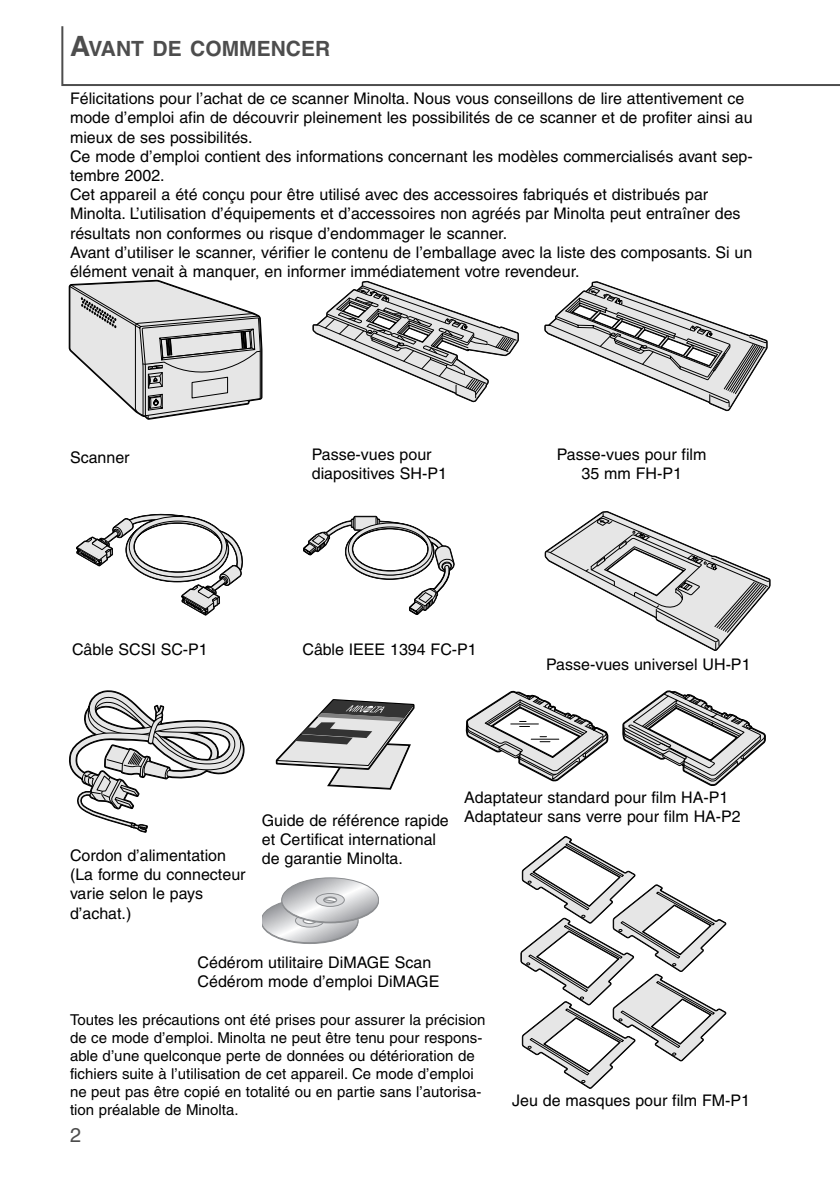
<style>
.page{position:relative;width:840px;height:1190px;background:#fff}
.page>*{position:absolute;margin:0;border:0;box-sizing:border-box;transform-origin:0 0}
.t1{font:700 21px "Helvetica";color:#4d4d4d}
.t2{font:20px "Helvetica";color:#4d4d4d}
.t3{font:16px/19.2px "Helvetica";color:#000}
.t4{font:15px/18px "Helvetica";color:#000}
.s1{font-size:28px}
</style>
<div class="page">
<svg style="left:61px;top:26px;width:779px;height:60px"></svg>
<svg style="left:544px;top:281px;width:224px;height:129px"></svg>
<svg style="left:68px;top:279px;width:195px;height:141px"></svg>
<svg style="left:312px;top:281px;width:207px;height:120px"></svg>
<svg style="left:465px;top:690px;width:144px;height:92px"></svg>
<svg style="left:622px;top:690px;width:144px;height:96px"></svg>
<svg style="left:520px;top:836px;width:207px;height:253px"></svg>
<svg style="left:69px;top:690px;width:176px;height:143px"></svg>
<svg style="left:76px;top:514px;width:167px;height:102px"></svg>
<svg style="left:303px;top:515px;width:152px;height:100px"></svg>
<svg style="left:262px;top:878px;width:117px;height:66px"></svg>
<svg style="left:275px;top:699px;width:140px;height:91px"></svg>
<svg style="left:544px;top:511px;width:227px;height:140px"></svg>
<h1 class="t1" style="left:70px;top:41px;width:262px"><span class="s1">A</span>VANT DE COMMENCER</h1>
<p class="t3" style="left:70px;top:91px;width:684px">Félicitations pour l’achat de ce scanner Minolta. Nous vous conseillons de lire attentivement ce mode d’emploi afin de découvrir pleinement les possibilités de ce scanner et de profiter ainsi au mieux de ses possibilités.<br>Ce mode d’emploi contient des informations concernant les modèles commercialisés avant sep&shy;tembre 2002.<br>Cet appareil a été conçu pour être utilisé avec des accessoires fabriqués et distribués par Minolta. L’utilisation d’équipements et d’accessoires non agréés par Minolta peut entraîner des résultats non conformes ou risque d’endommager le scanner.<br>Avant d’utiliser le scanner, vérifier le contenu de l’emballage avec la liste des composants. Si un élément venait à manquer, en informer immédiatement votre revendeur.</p>
<p class="t3" style="left:70px;top:450px;width:61px">Scanner</p>
<p class="t3" style="left:312px;top:446px;width:137px">Passe-vues pour diapositives SH-P1</p>
<p class="t3" style="left:557px;top:446px;width:151px;text-align:center">Passe-vues pour film<br>35 mm FH-P1</p>
<p class="t3" style="left:72px;top:642px;width:137px">Câble SCSI SC-P1</p>
<p class="t3" style="left:302px;top:642px;width:176px">Câble IEEE 1394 FC-P1</p>
<p class="t3" style="left:546px;top:657px;width:206px">Passe-vues universel UH-P1</p>
<p class="t3" style="left:70px;top:847px;width:177px">Cordon d’alimentation (La forme du connecteur varie selon le pays d’achat.)</p>
<p class="t3" style="left:262px;top:812px;width:189px">Guide de référence rapide et Certificat international de garantie Minolta.</p>
<p class="t3" style="left:198px;top:954px;width:243px">Cédérom utilitaire DiMAGE Scan<br>Cédérom mode d’emploi DiMAGE</p>
<p class="t3" style="left:464px;top:790px;width:278px">Adaptateur standard pour film HA-P1<br>Adaptateur sans verre pour film HA-P2</p>
<p class="t4" style="left:70px;top:1012px;width:417px">Toutes les précautions ont été prises pour assurer la précision de ce mode d’emploi. Minolta ne peut être tenu pour respons&shy;able d’une quelconque perte de données ou détérioration de fichiers suite à l’utilisation de cet appareil. Ce mode d’emploi ne peut pas être copié en totalité ou en partie sans l’autorisa&shy;tion préalable de Minolta.</p>
<p class="t2" style="left:70px;top:1127px;width:13px">2</p>
<p class="t3" style="left:512px;top:1092px;width:239px">Jeu de masques pour film FM-P1</p>
</div>
